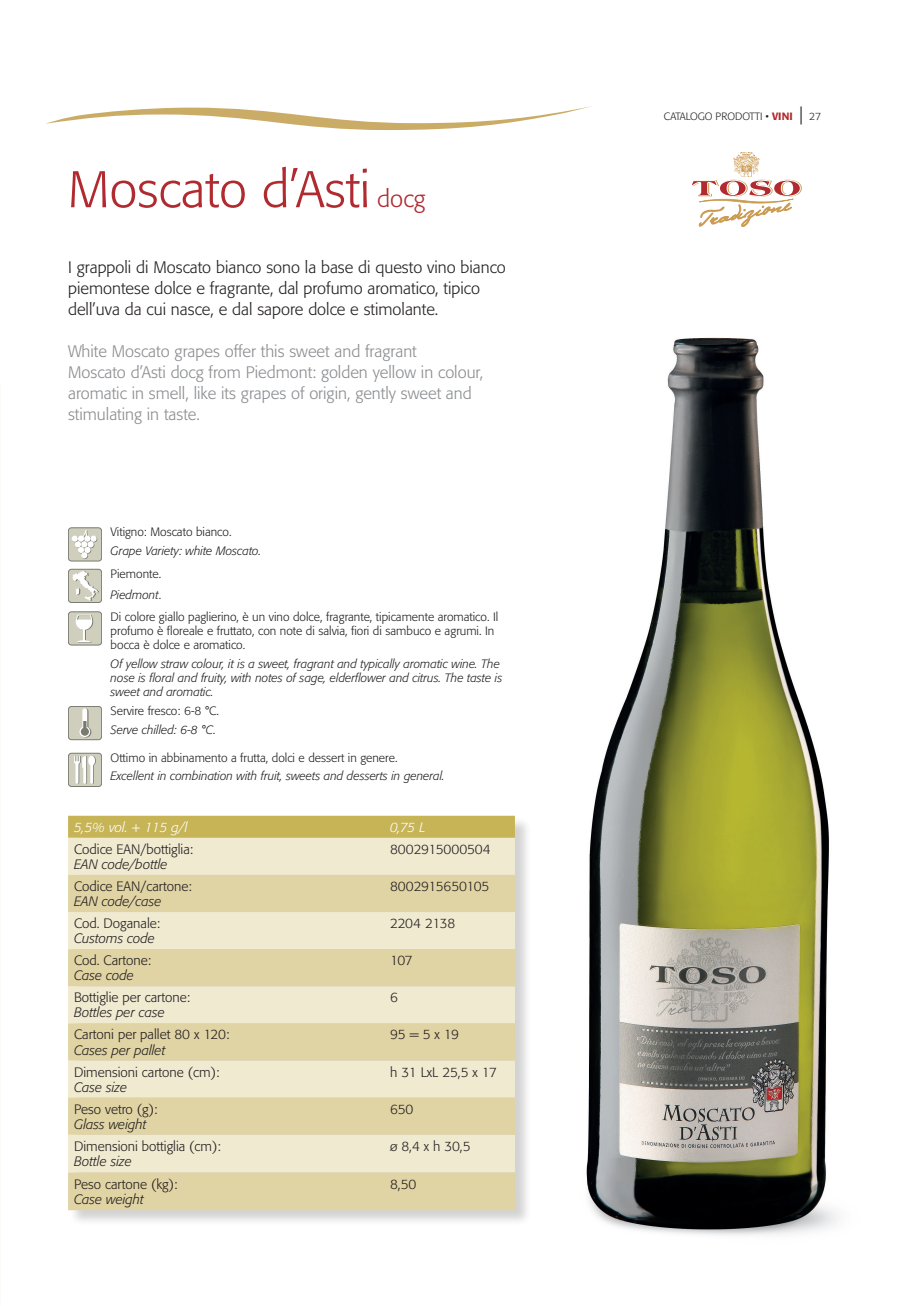
<style>
.page{position:relative;width:915px;height:1306px;background:#fff}
.page>*{position:absolute;margin:0;border:0;box-sizing:border-box;transform-origin:0 0}
.t1{font:300 51px "Formata";color:#b02a2f}
.t2{font:300 16.5px/21px "Formata";color:#8a8c8f}
.t3{font:300 16.5px/21px "Formata";color:#231f20}
.t4{font:300 13.5px/15px "Formata";color:#231f20}
.t5{font:italic 300 13.5px "Formata";color:#231f20}
.t6{font:300 13.5px "Formata";letter-spacing:-.02em;color:#231f20}
.t7{font:italic 300 13.5px "Formata";letter-spacing:-.02em;color:#fff}
.t8{font:italic 300 12px/14.2px "Formata";color:#231f20}
.t9{font:300 12px/14.2px "Formata";color:#231f20}
.t10{font:300 10.5px "Formata";color:#231f20}
.s1{font-size:24px}
.s2{font-style:normal}
.s3{font-style:italic}
.s4{font-weight:500;color:#b02a2f}
.s5{font-size:18px}
</style>
<div class="page">
<svg style="left:46px;top:106px;width:545px;height:24px"></svg>
<div style="left:68px;top:816px;width:463px;height:411px;background:#231f20;opacity:.2"></div>
<div style="left:68px;top:815px;width:446px;height:22px;background:#c6b456"></div>
<div style="left:68px;top:837px;width:446px;height:37px;background:#f0ead1"></div>
<svg style="left:68px;top:874px;width:446px;height:336px;background:#e6ddb8"></svg>
<div style="left:68px;top:528px;width:34px;height:33px;background:#d0cfbd;border-radius:3px"></div>
<div style="left:68px;top:527px;width:34px;height:34px;border:1px solid #797a70;border-radius:3px"></div>
<svg style="left:72px;top:530px;width:25px;height:29px"></svg>
<div style="left:68px;top:569px;width:34px;height:33px;background:#d0cfbd;border-radius:3px"></div>
<div style="left:68px;top:569px;width:34px;height:34px;border:1px solid #797a70;border-radius:3px"></div>
<svg style="left:72px;top:571px;width:27px;height:30px"></svg>
<div style="left:68px;top:612px;width:34px;height:33px;background:#d0cfbd;border-radius:3px"></div>
<div style="left:68px;top:611px;width:34px;height:34px;border:1px solid #797a70;border-radius:3px"></div>
<svg style="left:76px;top:614px;width:17px;height:28px"></svg>
<div style="left:68px;top:706px;width:34px;height:33px;background:#d0cfbd;border-radius:3px"></div>
<div style="left:68px;top:706px;width:34px;height:34px;border:1px solid #797a70;border-radius:3px"></div>
<svg style="left:79px;top:708px;width:11px;height:29px"></svg>
<div style="left:81px;top:727px;width:8px;height:8px;background:#797a70;border-radius:50%"></div>
<div style="left:68px;top:753px;width:34px;height:33px;background:#d0cfbd;border-radius:3px"></div>
<div style="left:68px;top:753px;width:34px;height:33px;border:1px solid #797a70;border-radius:3px"></div>
<svg style="left:74px;top:755px;width:22px;height:28px"></svg>
<svg style="left:691px;top:179px;width:110px;height:48px"></svg>
<img style="left:733px;top:152px;width:26px;height:25px">
<img style="left:586px;top:337px;width:252px;height:898px">
<p class="t1" style="left:68px;top:159px;width:358px">Moscato d’Asti <span class="s1">docg</span></p>
<p class="t3" style="left:68px;top:257px;width:439px">I grappoli di Moscato bianco sono la base di questo vino bianco</p>
<p class="t3" style="left:68px;top:278px;width:413px">piemontese dolce e fragrante, dal profumo aromatico, tipico dell’uva da cui nasce, e dal sapore dolce e stimolante.</p>
<p class="t2" style="left:68px;top:341px;width:350px">White Moscato grapes offer this sweet and fragrant</p>
<p class="t2" style="left:68px;top:362px;width:416px">Moscato d’Asti docg from Piedmont: golden yellow in colour, aromatic in smell, like its grapes of origin, gently sweet and stimulating in taste.</p>
<p class="t9" style="left:111px;top:525px;width:122px">Vitigno: Moscato bianco.</p>
<p class="t8" style="left:111px;top:543px;width:152px">Grape Variety: white Moscato.</p>
<p class="t9" style="left:111px;top:566px;width:52px">Piemonte.</p>
<p class="t8" style="left:111px;top:587px;width:52px">Piedmont<span class="s2">.</span></p>
<p class="t9" style="left:111px;top:609px;width:389px">Di colore giallo paglierino, è un vino dolce, fragrante, tipicamente aromatico. Il profumo è floreale e fruttato, con note di salvia, fiori di sambuco e agrumi. In bocca è dolce e aromatico.</p>
<p class="t8" style="left:111px;top:656px;width:393px">Of yellow straw colour, it is a sweet, fragrant and typically aromatic wine. The nose is floral and fruity, with notes of sage, elderflower and citrus. The taste is sweet and aromatic.</p>
<p class="t9" style="left:111px;top:704px;width:110px">Servire fresco: 6-8 °C.</p>
<p class="t8" style="left:111px;top:722px;width:106px">Serve chilled: 6-8 °C<span class="s2">.</span></p>
<p class="t9" style="left:111px;top:750px;width:288px">Ottimo in abbinamento a frutta, dolci e dessert in genere.</p>
<p class="t8" style="left:111px;top:769px;width:335px">Excellent in combination with fruit, sweets and desserts in general.</p>
<p class="t7" style="left:74px;top:819px;width:115px">5,5% vol. + 115 g/l</p>
<p class="t7" style="left:390px;top:819px;width:37px">0,75 L</p>
<p class="t4" style="left:74px;top:841px;width:120px">Codice EAN/bottiglia:</p>
<p class="t5" style="left:74px;top:856px;width:95px">EAN code/bottle</p>
<p class="t4" style="left:390px;top:841px;width:102px">8002915000504</p>
<p class="t4" style="left:74px;top:878px;width:119px">Codice EAN/cartone:</p>
<p class="t5" style="left:74px;top:893px;width:89px">EAN code/case</p>
<p class="t6" style="left:390px;top:878px;width:101px">8002915650105</p>
<p class="t4" style="left:74px;top:916px;width:88px">Cod. Doganale:</p>
<p class="t5" style="left:74px;top:930px;width:82px">Customs code</p>
<p class="t6" style="left:390px;top:915px;width:67px">2204 2138</p>
<p class="t4" style="left:74px;top:953px;width:79px">Cod. Cartone:</p>
<p class="t5" style="left:74px;top:967px;width:61px">Case code</p>
<p class="t4" style="left:390px;top:953px;width:24px">107</p>
<p class="t4" style="left:74px;top:990px;width:117px">Bottiglie per cartone:</p>
<p class="t5" style="left:74px;top:1004px;width:92px">Bottles per case</p>
<p class="t4" style="left:390px;top:990px;width:9px">6</p>
<p class="t4" style="left:74px;top:1027px;width:157px">Cartoni per pallet 80 x 120:</p>
<p class="t5" style="left:74px;top:1041px;width:93px">Cases per pallet</p>
<p class="t4" style="left:390px;top:1027px;width:70px">95 = 5 x 19</p>
<p class="t4" style="left:74px;top:1064px;width:147px">Dimensioni cartone (cm):</p>
<p class="t5" style="left:74px;top:1078px;width:55px">Case size</p>
<p class="t4" style="left:390px;top:1064px;width:108px">h 31 LxL 25,5 x 17</p>
<p class="t4" style="left:74px;top:1101px;width:85px">Peso vetro (g):</p>
<p class="t5" style="left:74px;top:1115px;width:74px">Glass weight</p>
<p class="t4" style="left:390px;top:1101px;width:25px">650</p>
<p class="t4" style="left:74px;top:1138px;width:148px">Dimensioni bottiglia (cm):<br><span class="s3">Bottle size</span></p>
<p class="t4" style="left:390px;top:1138px;width:82px">ø 8,4 x h 30,5</p>
<p class="t4" style="left:74px;top:1176px;width:105px">Peso cartone (kg):</p>
<p class="t5" style="left:74px;top:1190px;width:71px">Case weight</p>
<p class="t4" style="left:390px;top:1176px;width:28px">8,50</p>
<p class="t10" style="left:663px;top:110px;width:159px">CATALOGO PRODOTTI • <span class="s4">VINI</span> <span class="s5">|</span> 27</p>
</div>
